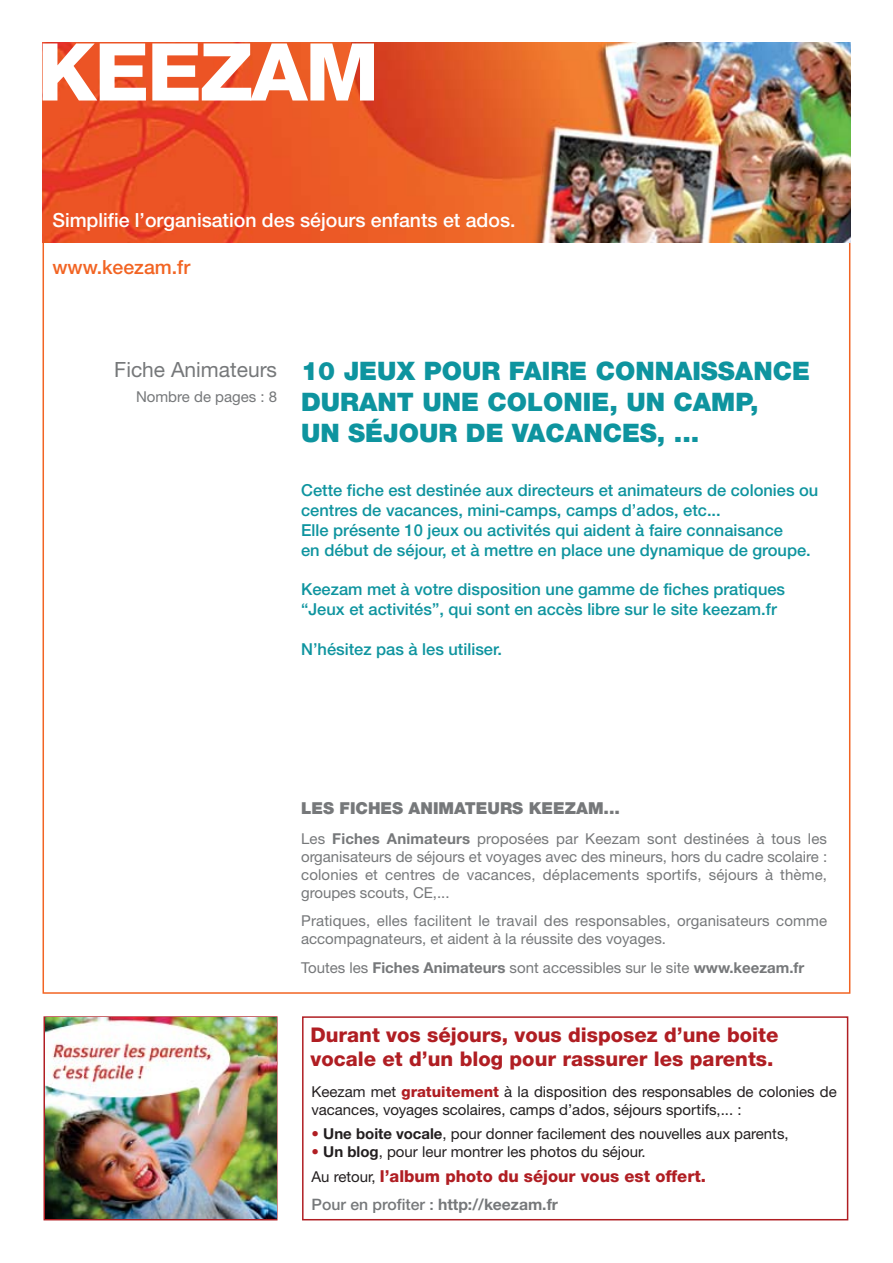
<style>
.page{position:relative;width:893px;height:1263px;background:#fff}
.page>*{position:absolute;margin:0;border:0;box-sizing:border-box;transform-origin:0 0}
.t1{font:800 79.8px "Helvetica Neue";letter-spacing:-.025em;color:#fff}
.t2{font:900 25.5px/30.6px "Helvetica Neue";color:#0e949f}
.t3{font:21px "Helvetica Neue";color:#76787a}
.t4{font:800 20.25px/24.3px "Helvetica Neue";color:#b01e23}
.t5{font:500 19.5px "Helvetica Neue";color:#fff}
.t6{font:500 19.5px "Helvetica Neue";color:#f26423}
.t7{font:500 16.5px/19.8px "Helvetica Neue";color:#0e949f}
.t8{font:800 16.5px "Helvetica Neue CE";color:#b01e23}
.t9{font:900 16.5px "Helvetica Neue";color:#76787a}
.t10{font:700 15.75px "Helvetica Neue CE";color:#76787a}
.t11{font:15px/18px "Helvetica Neue";color:#76787a;text-align:justify}
.t12{font:15px/18px "Helvetica Neue CE";color:#231f20}
.s1{font-weight:700}
.s2{font-weight:800;color:#b01e23}
.s3{color:#b01e23}
.s4{font-weight:400;font-size:15px;color:#231f20}
.s5{font-weight:500}
</style>
<div class="page">
<img style="left:43px;top:43px;width:807px;height:199px">
<svg style="left:43px;top:1016px;width:806px;height:205px"></svg>
<img style="left:45px;top:1018px;width:231px;height:201px">
<h1 class="t1" style="left:37px;top:44px;width:343px">KEEZAM</h1>
<h3 class="t5" style="left:52px;top:213px;width:465px">Simplifie l’organisation des séjours enfants et ados.</h3>
<h3 class="t6" style="left:52px;top:260px;width:139px">www.keezam.fr</h3>
<h3 class="t3" style="left:114px;top:362px;width:164px">Fiche Animateurs</h3>
<p class="t11" style="left:136px;top:389px;width:143px">Nombre de pages : 8</p>
<h2 class="t2" style="left:301px;top:358px;width:510px">10 JEUX POUR FAIRE CONNAISSANCE<br>DURANT UNE COLONIE, UN CAMP,<br>UN SÉJOUR DE VACANCES, ...</h2>
<p class="t7" style="left:301px;top:482px;width:519px">Cette fiche est destinée aux directeurs et animateurs de colonies ou centres de vacances, mini-camps, camps d’ados, etc...<br>Elle présente 10 jeux ou activités qui aident à faire connaisance<br>en début de séjour, et à mettre en place une dynamique de groupe.</p>
<p class="t7" style="left:301px;top:581px;width:485px">Keezam met à votre disposition une gamme de fiches pratiques “Jeux et activités”, qui sont en accès libre sur le site keezam.fr</p>
<p class="t7" style="left:301px;top:641px;width:202px">N’hésitez pas à les utiliser.</p>
<p class="t9" style="left:301px;top:802px;width:320px">LES FICHES ANIMATEURS KEEZAM...</p>
<p class="t11" style="left:301px;top:831px;width:527px">Les <span class="s1">Fiches Animateurs</span> proposées par Keezam sont destinées à tous les organisateurs de séjours et voyages avec des mineurs, hors du cadre scolaire : colonies et centres de vacances, déplacements sportifs, séjours à thème, groupes scouts, CE,...</p>
<p class="t11" style="left:301px;top:913px;width:527px">Pratiques, elles facilitent le travail des responsables, organisateurs comme accompagnateurs, et aident à la réussite des voyages.</p>
<p class="t11" style="left:301px;top:960px;width:505px">Toutes les <span class="s1">Fiches Animateurs</span> sont accessibles sur le site <span class="s1">www.keezam.fr</span></p>
<h3 class="t4" style="left:311px;top:1024px;width:469px">Durant vos séjours, vous disposez d’une boite vocale et d’un blog pour rassurer les parents.</h3>
<p class="t12" style="left:312px;top:1084px;width:527px">Keezam met <span class="s2">gratuitement</span> à la disposition des responsables de colonies de vacances, voyages scolaires, camps d’ados, séjours sportifs,... :</p>
<p class="t12" style="left:312px;top:1126px;width:479px"><span class="s3">•</span> <span class="s1">Une boite vocale</span>, pour donner facilement des nouvelles aux parents,</p>
<p class="t12" style="left:312px;top:1144px;width:336px"><span class="s3">•</span> <span class="s1">Un blog</span>, pour leur montrer les photos du séjour.</p>
<p class="t8" style="left:312px;top:1170px;width:396px"><span class="s4">Au retour,</span> l’album photo du séjour vous est offert.</p>
<p class="t10" style="left:312px;top:1198px;width:248px"><span class="s5">Pour en profiter :</span> http://keezam.fr</p>
</div>
